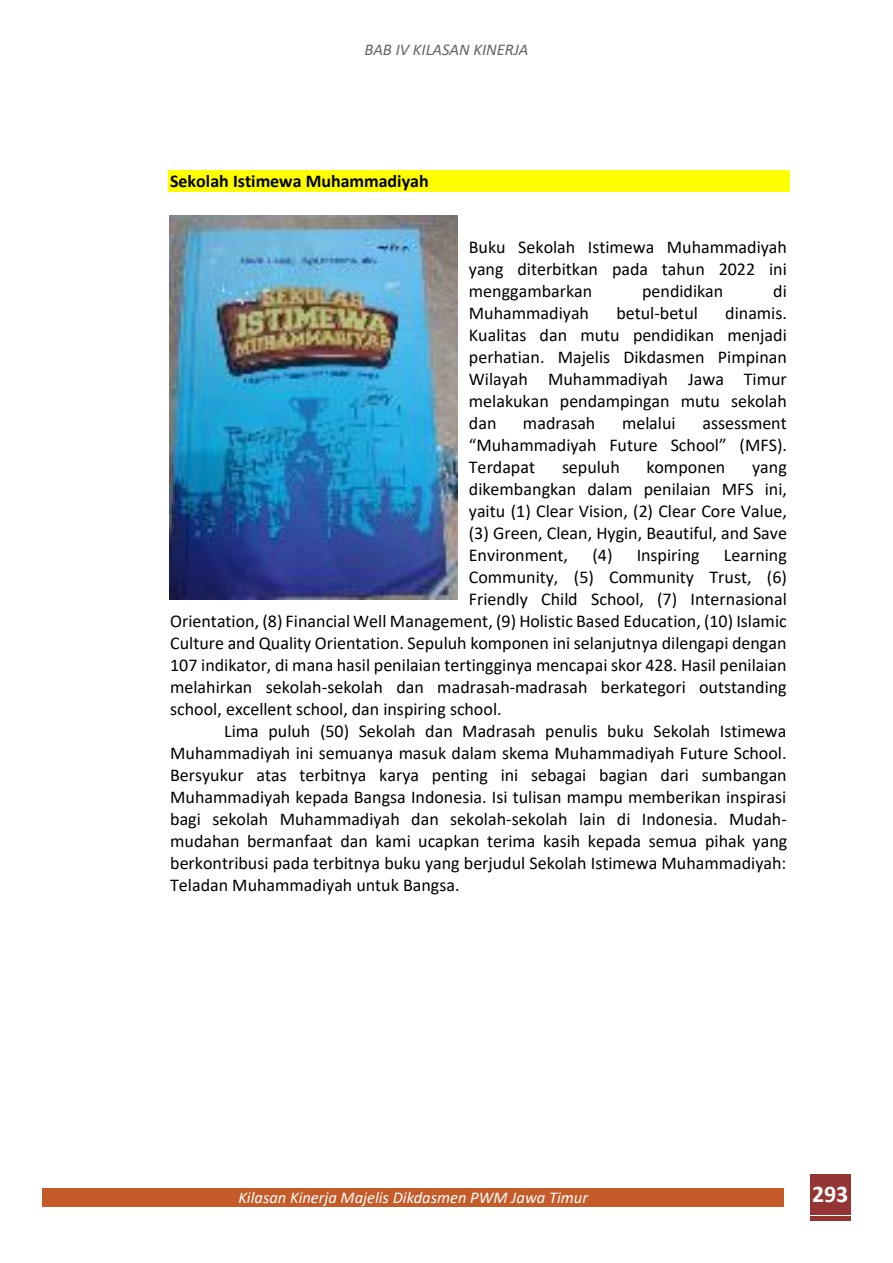
<style>
.page{position:relative;width:893px;height:1263px;background:#fff}
.page>*{position:absolute;margin:0;border:0;box-sizing:border-box;transform-origin:0 0}
.t1{font:italic 700 27px "Calibri";color:#fff}
.t2{font:700 24px "Calibri";color:#fff}
.t3{font:18px/21.9px "Calibri";color:#000;text-align:justify}
.t4{font:700 18px "Calibri";color:#000}
.t5{font:italic 16.5px "Calibri";color:#fff}
.t6{font:italic 16.5px "Calibri";color:#636466}
</style>
<div class="page">
<div style="left:168px;top:170px;width:621px;height:22px;background:#ff0"></div>
<img style="left:170px;top:215px;width:288px;height:384px">
<div style="left:43px;top:1188px;width:741px;height:18px;background:#c45b28"></div>
<div style="left:810px;top:1174px;width:40px;height:40px;background:#943533"></div>
<hr style="left:810px;top:1216px;width:40px;height:4px;background:#943533">
<p class="t6" style="left:365px;top:38px;width:165px">BAB IV KILASAN KINERJA</p>
<p class="t4" style="left:170px;top:169px;width:260px">Sekolah Istimewa Muhammadiyah</p>
<p class="t3" style="left:469px;top:236px;width:320px">Buku Sekolah Istimewa Muhammadiyah yang diterbitkan pada tahun 2022 ini menggambarkan</p>
<p class="t3" style="left:642px;top:280px;width:83px">pendidikan</p>
<p class="t3" style="left:773px;top:280px;width:15px">di</p>
<p class="t3" style="left:469px;top:302px;width:122px">Muhammadiyah</p>
<p class="t3" style="left:616px;top:302px;width:83px">betul-betul</p>
<p class="t3" style="left:469px;top:302px;width:320px;text-indent:256px">dinamis.<br>Kualitas dan mutu pendidikan menjadi perhatian. Majelis Dikdasmen Pimpinan Wilayah Muhammadiyah Jawa Timur melakukan pendampingan mutu sekolah dan</p>
<p class="t3" style="left:523px;top:412px;width:74px">madrasah</p>
<p class="t3" style="left:622px;top:412px;width:55px">melalui</p>
<p class="t3" style="left:469px;top:412px;width:320px;text-indent:233px">assessment “Muhammadiyah Future School” (MFS).<br>Terdapat</p>
<p class="t3" style="left:562px;top:456px;width:59px">sepuluh</p>
<p class="t3" style="left:646px;top:456px;width:80px">komponen</p>
<p class="t3" style="left:469px;top:456px;width:320px;text-indent:283px">yang dikembangkan dalam penilaian MFS ini, yaitu (1) Clear Vision, (2) Clear Core Value, (3) Green, Clean, Hygin, Beautiful, and Save Environment,</p>
<p class="t3" style="left:592px;top:543px;width:109px">(4) Inspiring</p>
<p class="t3" style="left:724px;top:543px;width:64px">Learning</p>
<p class="t3" style="left:469px;top:565px;width:320px">Community, (5) Community Trust, (6)</p>
<p class="t3" style="left:469px;top:587px;width:319px">Friendly Child School, (7) Internasional</p>
<p class="t3" style="left:170px;top:609px;width:618px">Orientation, (8) Financial Well Management, (9) Holistic Based Education, (10) Islamic</p>
<p class="t3" style="left:170px;top:631px;width:618px">Culture and Quality Orientation. Sepuluh komponen ini selanjutnya dilengapi dengan</p>
<p class="t3" style="left:170px;top:653px;width:618px">107 indikator, di mana hasil penilaian tertingginya mencapai skor 428. Hasil penilaian</p>
<p class="t3" style="left:170px;top:675px;width:618px">melahirkan sekolah-sekolah dan madrasah-madrasah berkategori outstanding</p>
<p class="t3" style="left:170px;top:697px;width:333px">school, excellent school, dan inspiring school.</p>
<p class="t3" style="left:224px;top:719px;width:564px">Lima puluh (50) Sekolah dan Madrasah penulis buku Sekolah Istimewa</p>
<p class="t3" style="left:170px;top:741px;width:618px">Muhammadiyah ini semuanya masuk dalam skema Muhammadiyah Future School.</p>
<p class="t3" style="left:170px;top:763px;width:618px">Bersyukur atas terbitnya karya penting ini sebagai bagian dari sumbangan</p>
<p class="t3" style="left:170px;top:785px;width:618px">Muhammadiyah kepada Bangsa Indonesia. Isi tulisan mampu memberikan inspirasi</p>
<p class="t3" style="left:170px;top:807px;width:618px">bagi sekolah Muhammadiyah dan sekolah-sekolah lain di Indonesia. Mudah-</p>
<p class="t3" style="left:170px;top:829px;width:619px">mudahan bermanfaat dan kami ucapkan terima kasih kepada semua pihak yang</p>
<p class="t3" style="left:170px;top:851px;width:618px">berkontribusi pada terbitnya buku yang berjudul Sekolah Istimewa Muhammadiyah:</p>
<p class="t3" style="left:170px;top:873px;width:291px">Teladan Muhammadiyah untuk Bangsa.</p>
<p class="t5" style="left:238px;top:1186px;width:351px">Kilasan Kinerja Majelis Dikdasmen PWM Jawa Timur</p>
<p class="t5" style="left:170px;top:1189px;width:352px">Kilasan Kinerja Majelis Dikdasmen PWM Jawa Timur</p>
<h1 class="t1" style="left:822px;top:1171px;width:43px">282</h1>
<h2 class="t2" style="left:812px;top:1177px;width:38px">293</h2>
</div>
